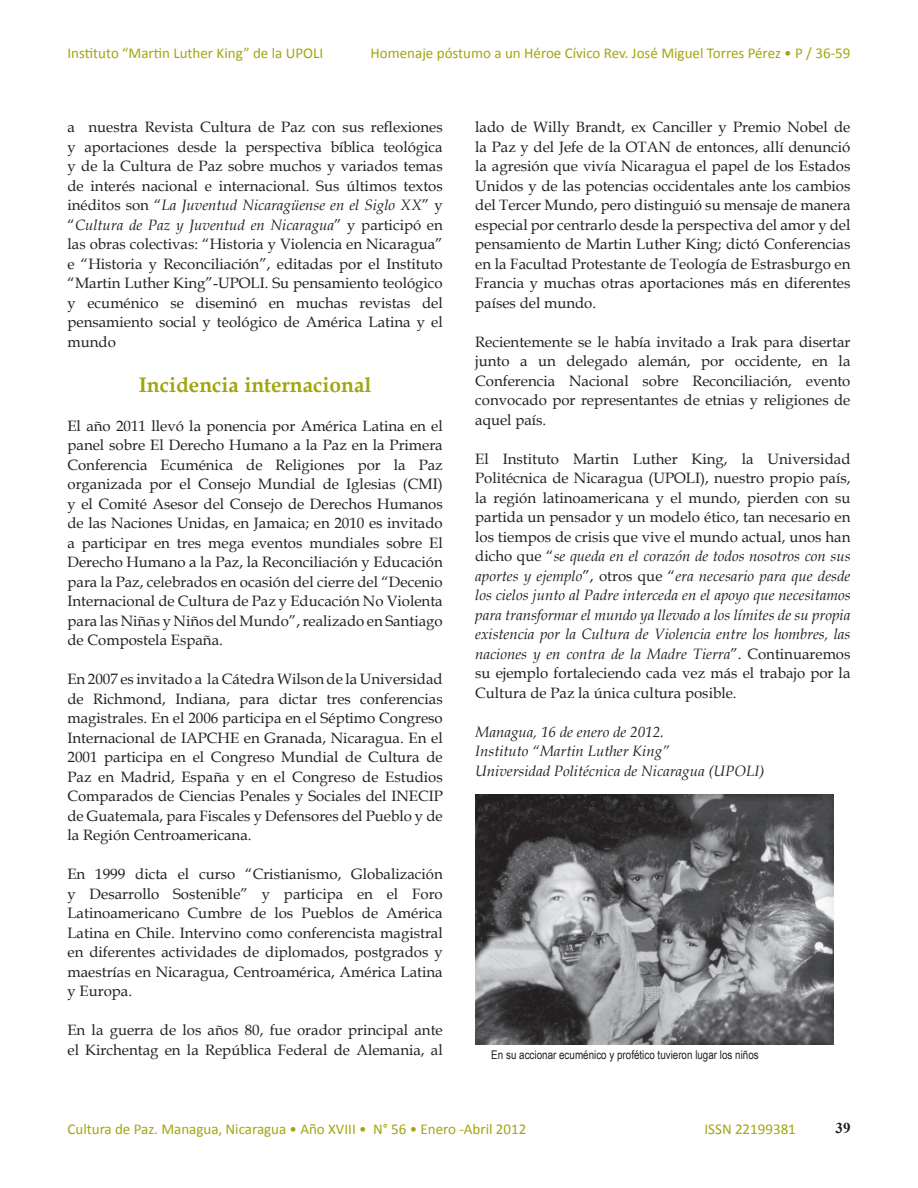
<style>
.page{position:relative;width:918px;height:1188px;background:#fff}
.page>*{position:absolute;margin:0;border:0;box-sizing:border-box;transform-origin:0 0}
.t1{font:700 21px "Book Antiqua";color:#a3a50e}
.t2{font:15px/19.5px "Book Antiqua";color:#231f20;text-align:justify}
.t3{font:15px "Calibri";color:#a3a50e}
.t4{font:italic 15px/19.5px "Book Antiqua";color:#231f20}
.t5{font:700 15px "Times New Roman";color:#231f20}
.t6{font:12px "Arial Narrow";color:#231f20}
.s1{font-style:italic}
</style>
<div class="page">
<img style="left:475px;top:795px;width:359px;height:249px">
<p class="t3" style="left:68px;top:44px;width:257px">Instituto “Martin Luther King” de la UPOLI</p>
<p class="t3" style="left:371px;top:44px;width:481px">Homenaje póstumo a un Héroe Cívico Rev. José Miguel Torres Pérez • P / 36-59</p>
<p class="t2" style="left:68px;top:117px;width:377px">a nuestra Revista Cultura de Paz con sus reflexiones y aportaciones desde la perspectiva bíblica teológica y de la Cultura de Paz sobre muchos y variados temas de interés nacional e internacional. Sus últimos textos inéditos son “<span class="s1">La Juventud Nicaragüense en el Siglo XX</span>” y “<span class="s1">Cultura de Paz y Juventud en Nicaragua</span>” y participó en las obras colectivas: “Historia y Violencia en Nicaragua” e “Historia y Reconciliación”, editadas por el Instituto “Martin Luther King”-UPOLI. Su pensamiento teológico y ecuménico se diseminó en muchas revistas del pensamiento social y teológico de América Latina y el mundo</p>
<h1 class="t1" style="left:139px;top:370px;width:234px">Incidencia internacional</h1>
<p class="t2" style="left:68px;top:415px;width:377px">El año 2011 llevó la ponencia por América Latina en el panel sobre El Derecho Humano a la Paz en la Primera Conferencia Ecuménica de Religiones por la Paz organizada por el Consejo Mundial de Iglesias (CMI) y el Comité Asesor del Consejo de Derechos Humanos de las Naciones Unidas, en Jamaica; en 2010 es invitado a participar en tres mega eventos mundiales sobre El Derecho Humano a la Paz, la Reconciliación y Educación para la Paz, celebrados en ocasión del cierre del “Decenio Internacional de Cultura de Paz y Educación No Violenta para las Niñas y Niños del Mundo”, realizado en Santiago de Compostela España.</p>
<p class="t2" style="left:68px;top:669px;width:377px">En 2007 es invitado a la Cátedra Wilson de la Universidad de Richmond, Indiana, para dictar tres conferencias magistrales. En el 2006 participa en el Séptimo Congreso Internacional de IAPCHE en Granada, Nicaragua. En el 2001 participa en el Congreso Mundial de Cultura de Paz en Madrid, España y en el Congreso de Estudios Comparados de Ciencias Penales y Sociales del INECIP de Guatemala, para Fiscales y Defensores del Pueblo y de la Región Centroamericana.</p>
<p class="t2" style="left:68px;top:864px;width:377px">En 1999 dicta el curso “Cristianismo, Globalización y Desarrollo Sostenible” y participa en el Foro Latinoamericano Cumbre de los Pueblos de América Latina en Chile. Intervino como conferencista magistral en diferentes actividades de diplomados, postgrados y maestrías en Nicaragua, Centroamérica, América Latina y Europa.</p>
<p class="t2" style="left:68px;top:1020px;width:377px">En la guerra de los años 80, fue orador principal ante el Kirchentag en la República Federal de Alemania, al</p>
<p class="t2" style="left:475px;top:117px;width:377px">lado de Willy Brandt, ex Canciller y Premio Nobel de la Paz y del Jefe de la OTAN de entonces, allí denunció la agresión que vivía Nicaragua el papel de los Estados Unidos y de las potencias occidentales ante los cambios del Tercer Mundo, pero distinguió su mensaje de manera especial por centrarlo desde la perspectiva del amor y del pensamiento de Martin Luther King; dictó Conferencias en la Facultad Protestante de Teología de Estrasburgo en Francia y muchas otras aportaciones más en diferentes países del mundo.</p>
<p class="t2" style="left:475px;top:332px;width:377px">Recientemente se le había invitado a Irak para disertar junto a un delegado alemán, por occidente, en la Conferencia Nacional sobre Reconciliación, evento convocado por representantes de etnias y religiones de aquel país.</p>
<p class="t2" style="left:475px;top:449px;width:377px">El Instituto Martin Luther King, la Universidad Politécnica de Nicaragua (UPOLI), nuestro propio país, la región latinoamericana y el mundo, pierden con su partida un pensador y un modelo ético, tan necesario en los tiempos de crisis que vive el mundo actual, unos han dicho que “<span class="s1">se queda en el corazón de todos nosotros con sus aportes y ejemplo</span>”, otros que “<span class="s1">era necesario para que desde los cielos junto al Padre interceda en el apoyo que necesitamos para transformar el mundo ya llevado a los límites de su propia existencia por la Cultura de Violencia entre los hombres, las naciones y en contra de la Madre Tierra</span>”. Continuaremos su ejemplo fortaleciendo cada vez más el trabajo por la Cultura de Paz la única cultura posible.</p>
<p class="t4" style="left:475px;top:722px;width:291px">Managua, 16 de enero de 2012.<br>Instituto “Martin Luther King”<br>Universidad Politécnica de Nicaragua (UPOLI)</p>
<p class="t6" style="left:491px;top:1046px;width:269px">En su accionar ecuménico y profético tuvieron lugar los niños</p>
<p class="t3" style="left:68px;top:1120px;width:460px">Cultura de Paz. Managua, Nicaragua • Año XVIII • N° 56 • Enero -Abril 2012</p>
<p class="t3" style="left:705px;top:1120px;width:93px">ISSN 22199381</p>
<p class="t5" style="left:836px;top:1117px;width:16px">39</p>
</div>
